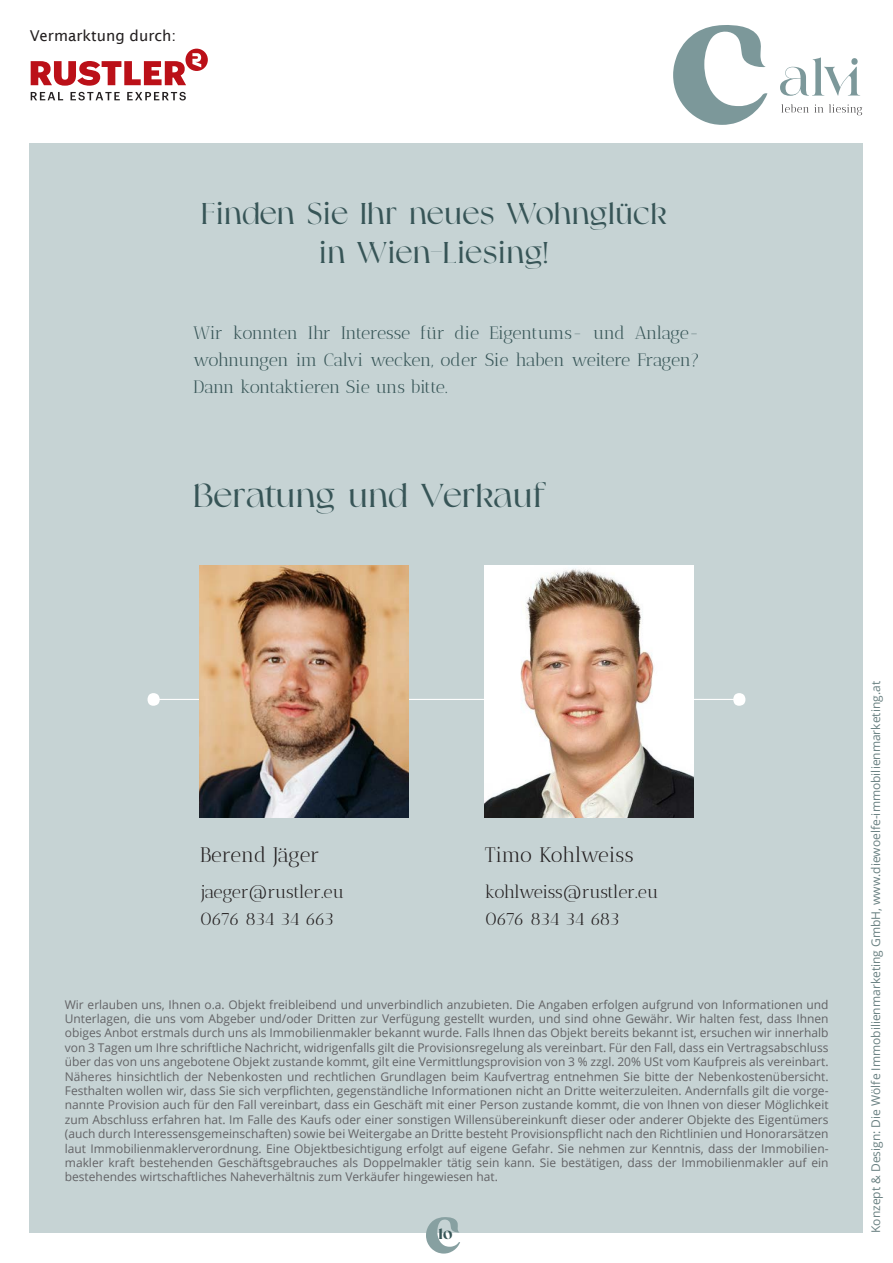
<style>
.page{position:relative;width:893px;height:1263px;background:#fff}
.page>*{position:absolute;margin:0;border:0;box-sizing:border-box;transform-origin:0 0}
.t1{font:33px "Rische";color:#375557}
.t2{font:30px/39px "Rische";color:#375557;text-align:center}
.t3{font:21px "Antic Didone";letter-spacing:-.015em;color:#231f20}
.t4{font:18px/27px "Antic Didone";letter-spacing:-.035em;color:#375557;text-align:justify}
.t5{font:18px/27px "Antic Didone";letter-spacing:-.05em;color:#231f20}
.t6{font:15px "Lucida Sans";color:#231f20}
.t7{font:600 15px "Rische";color:#375557}
.t8{font:12px/14.4px "Open Sans";color:#636366;text-align:justify}
.t9{font:12px "Open Sans";color:#698081}
</style>
<div class="page">
<div style="left:30px;top:144px;width:833px;height:1089px;background:#c6d3d4"></div>
<svg style="left:426px;top:1217px;width:34px;height:36px"></svg>
<hr style="left:155px;top:699px;width:582px;height:1px;background:#fff">
<svg style="left:148px;top:693px;width:12px;height:13px"></svg>
<svg style="left:733px;top:693px;width:12px;height:13px"></svg>
<img style="left:200px;top:566px;width:208px;height:252px">
<img style="left:485px;top:566px;width:208px;height:252px">
<svg style="left:781px;top:104px;width:42px;height:9px"></svg>
<svg style="left:829px;top:104px;width:33px;height:11px"></svg>
<svg style="left:780px;top:57px;width:80px;height:39px"></svg>
<svg style="left:673px;top:25px;width:94px;height:100px"></svg>
<svg style="left:31px;top:49px;width:177px;height:37px"></svg>
<svg style="left:31px;top:92px;width:32px;height:8px"></svg>
<svg style="left:71px;top:92px;width:49px;height:8px"></svg>
<svg style="left:127px;top:92px;width:59px;height:8px"></svg>
<p class="t6" style="left:30px;top:27px;width:148px">Vermarktung durch:</p>
<h2 class="t2" style="left:201px;top:196px;width:467px">Finden Sie Ihr neues Wohnglück in Wien-Liesing!</h2>
<h3 class="t4" style="left:193px;top:320px;width:508px">Wir konnten Ihr Interesse für die Eigentums- und Anlage&shy;wohnungen im Calvi wecken, oder Sie haben weitere Fragen?<br>Dann kontaktieren Sie uns bitte.</h3>
<h1 class="t1" style="left:193px;top:479px;width:353px">Beratung und Verkauf</h1>
<h3 class="t3" style="left:200px;top:842px;width:121px">Berend Jäger</h3>
<h3 class="t5" style="left:200px;top:878px;width:146px">jaeger@rustler.eu<br>0676 834 34 663</h3>
<h3 class="t3" style="left:485px;top:842px;width:150px">Timo Kohlweiss</h3>
<h3 class="t5" style="left:485px;top:878px;width:175px">kohlweiss@rustler.eu<br>0676 834 34 683</h3>
<p class="t8" style="left:65px;top:997px;width:765px">Wir erlauben uns, Ihnen o.a. Objekt freibleibend und unverbindlich anzubieten. Die Angaben erfolgen aufgrund von Informationen und Unterlagen, die uns vom Abgeber und/oder Dritten zur Verfügung gestellt wurden, und sind ohne Gewähr. Wir halten fest, dass Ihnen obiges Anbot erstmals durch uns als Immobilienmakler bekannt wurde. Falls Ihnen das Objekt bereits bekannt ist, ersuchen wir innerhalb von 3 Tagen um Ihre schriftliche Nachricht, widrigenfalls gilt die Provisionsregelung als vereinbart. Für den Fall, dass ein Vertragsabschluss über das von uns angebotene Objekt zustande kommt, gilt eine Vermittlungsprovision von 3 % zzgl. 20% USt vom Kaufpreis als vereinbart.<br>Näheres hinsichtlich der Nebenkosten und rechtlichen Grundlagen beim Kaufvertrag entnehmen Sie bitte der Nebenkostenübersicht.<br>Festhalten wollen wir, dass Sie sich verpflichten, gegenständliche Informationen nicht an Dritte weiterzuleiten. Andernfalls gilt die vorge&shy;nannte Provision auch für den Fall vereinbart, dass ein Geschäft mit einer Person zustande kommt, die von Ihnen von dieser Möglichkeit zum Abschluss erfahren hat. Im Falle des Kaufs oder einer sonstigen Willensübereinkunft dieser oder anderer Objekte des Eigentümers (auch durch Interessensgemeinschaften) sowie bei Weitergabe an Dritte besteht Provisionspflicht nach den Richtlinien und Honorarsätzen laut Immobilienmaklerverordnung. Eine Objektbesichtigung erfolgt auf eigene Gefahr. Sie nehmen zur Kenntnis, dass der Immobilien&shy;makler kraft bestehenden Geschäftsgebrauches als Doppelmakler tätig sein kann. Sie bestätigen, dass der Immobilienmakler auf ein bestehendes wirtschaftliches Naheverhältnis zum Verkäufer hingewiesen hat.</p>
<p class="t7" style="left:439px;top:1225px;width:15px">1o</p>
<p class="t9" style="left:868px;top:1233px;width:553px;rotate:-90deg">Konzept &amp; Design: Die Wölfe Immobilienmarketing GmbH, www.diewoelfe-immobilienmarketing.at</p>
</div>
